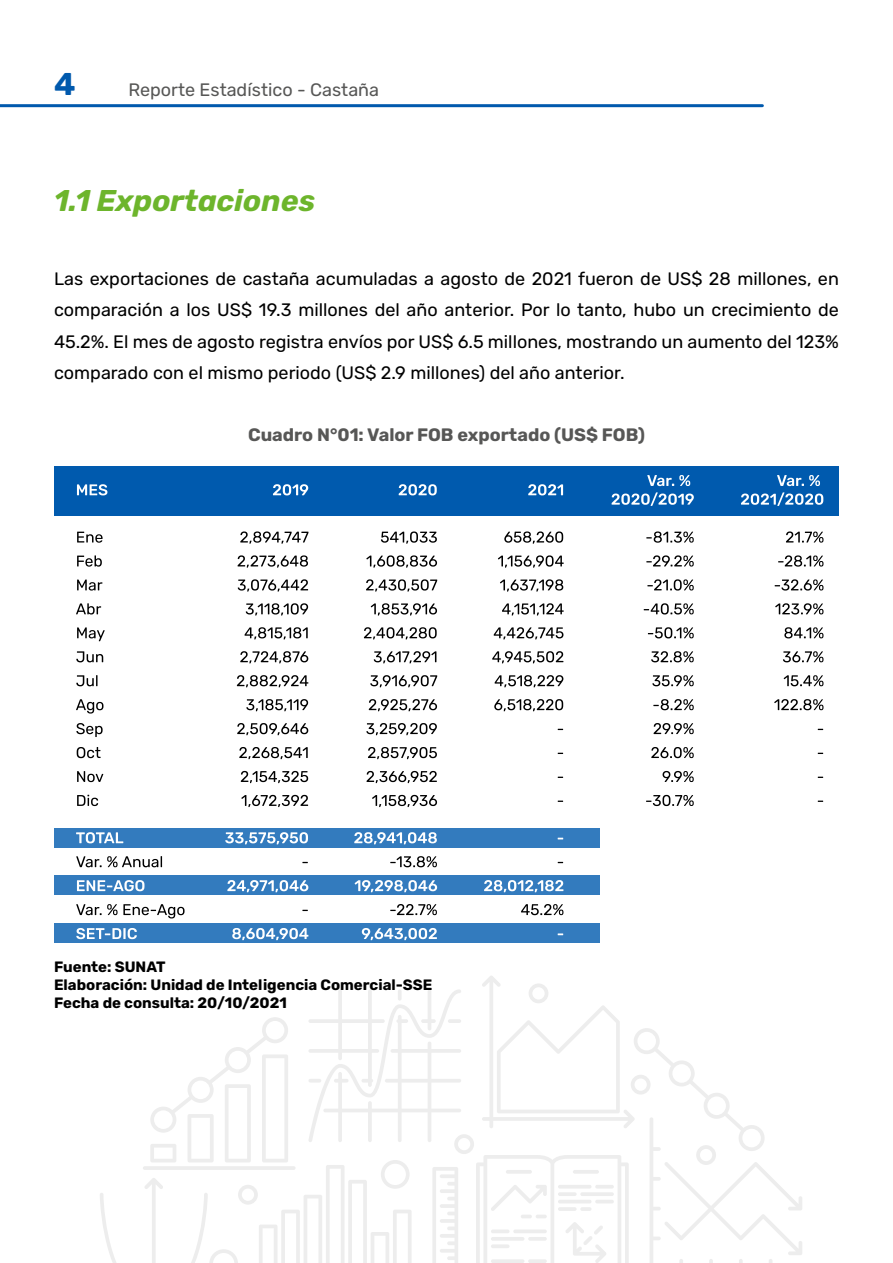
<style>
.page{position:relative;width:893px;height:1263px;background:#fff}
.page>*{position:absolute;margin:0;border:0;box-sizing:border-box;transform-origin:0 0}
.t1{font:700 31.5px "Rubik";color:#0059ad}
.t2{font:italic 700 30px "Rubik";color:#6db52c}
.t3{font:18px/31.5px "Rubik";color:#000;text-align:justify}
.t4{font:700 18px "Rubik";color:#575756}
.t5{font:18px "Rubik";color:#575756}
.t6{font:700 15px/18px "Rubik";color:#000}
</style>
<div class="page">
<hr style="left:0;top:104px;width:762px;height:3px;background:#0059ad">
<svg style="left:100px;top:976px;width:702px;height:287px"></svg>
<div style="left:54px;top:466px;width:785px;height:49px;background:#005aae"></div>
<div style="left:54px;top:828px;width:545px;height:20px;background:#337bbe"></div>
<div style="left:54px;top:875px;width:545px;height:20px;background:#337bbe"></div>
<div style="left:54px;top:923px;width:545px;height:19px;background:#337bbe"></div>
<svg style="left:77px;top:532px;width:26px;height:11px"></svg>
<svg style="left:77px;top:555px;width:25px;height:12px"></svg>
<svg style="left:77px;top:579px;width:25px;height:11px"></svg>
<svg style="left:76px;top:603px;width:25px;height:11px"></svg>
<svg style="left:77px;top:627px;width:28px;height:14px"></svg>
<svg style="left:76px;top:651px;width:27px;height:11px"></svg>
<svg style="left:76px;top:675px;width:22px;height:11px"></svg>
<svg style="left:76px;top:699px;width:27px;height:14px"></svg>
<svg style="left:76px;top:723px;width:27px;height:14px"></svg>
<svg style="left:77px;top:747px;width:24px;height:11px"></svg>
<svg style="left:77px;top:771px;width:26px;height:11px"></svg>
<svg style="left:77px;top:795px;width:21px;height:11px"></svg>
<svg style="left:76px;top:832px;width:47px;height:11px"></svg>
<svg style="left:76px;top:856px;width:86px;height:11px"></svg>
<svg style="left:77px;top:880px;width:67px;height:11px"></svg>
<svg style="left:76px;top:904px;width:109px;height:14px"></svg>
<svg style="left:76px;top:928px;width:61px;height:11px"></svg>
<svg style="left:240px;top:531px;width:68px;height:13px"></svg>
<svg style="left:238px;top:555px;width:70px;height:13px"></svg>
<svg style="left:238px;top:579px;width:70px;height:13px"></svg>
<svg style="left:246px;top:603px;width:62px;height:12px"></svg>
<svg style="left:245px;top:627px;width:63px;height:12px"></svg>
<svg style="left:240px;top:651px;width:68px;height:12px"></svg>
<svg style="left:237px;top:675px;width:71px;height:12px"></svg>
<svg style="left:246px;top:699px;width:62px;height:12px"></svg>
<svg style="left:237px;top:723px;width:71px;height:12px"></svg>
<svg style="left:239px;top:747px;width:69px;height:12px"></svg>
<svg style="left:241px;top:771px;width:67px;height:12px"></svg>
<svg style="left:241px;top:795px;width:67px;height:12px"></svg>
<svg style="left:225px;top:832px;width:83px;height:12px"></svg>
<svg style="left:227px;top:880px;width:81px;height:12px"></svg>
<svg style="left:232px;top:928px;width:76px;height:12px"></svg>
<svg style="left:381px;top:531px;width:56px;height:13px"></svg>
<svg style="left:366px;top:555px;width:71px;height:13px"></svg>
<svg style="left:366px;top:579px;width:71px;height:13px"></svg>
<svg style="left:371px;top:603px;width:66px;height:12px"></svg>
<svg style="left:364px;top:627px;width:73px;height:12px"></svg>
<svg style="left:374px;top:651px;width:62px;height:12px"></svg>
<svg style="left:370px;top:675px;width:67px;height:12px"></svg>
<svg style="left:369px;top:699px;width:68px;height:12px"></svg>
<svg style="left:366px;top:723px;width:71px;height:12px"></svg>
<svg style="left:368px;top:747px;width:69px;height:12px"></svg>
<svg style="left:367px;top:771px;width:70px;height:12px"></svg>
<svg style="left:372px;top:795px;width:65px;height:12px"></svg>
<svg style="left:354px;top:832px;width:83px;height:12px"></svg>
<svg style="left:390px;top:856px;width:47px;height:11px"></svg>
<svg style="left:355px;top:880px;width:82px;height:12px"></svg>
<svg style="left:390px;top:904px;width:47px;height:11px"></svg>
<svg style="left:362px;top:928px;width:75px;height:12px"></svg>
<svg style="left:504px;top:531px;width:59px;height:13px"></svg>
<svg style="left:498px;top:555px;width:66px;height:13px"></svg>
<svg style="left:500px;top:579px;width:63px;height:13px"></svg>
<svg style="left:502px;top:603px;width:62px;height:12px"></svg>
<svg style="left:494px;top:627px;width:69px;height:12px"></svg>
<svg style="left:492px;top:651px;width:71px;height:12px"></svg>
<svg style="left:495px;top:675px;width:68px;height:12px"></svg>
<svg style="left:494px;top:699px;width:69px;height:12px"></svg>
<svg style="left:484px;top:880px;width:79px;height:12px"></svg>
<svg style="left:521px;top:904px;width:42px;height:11px"></svg>
<svg style="left:646px;top:531px;width:48px;height:12px"></svg>
<svg style="left:646px;top:555px;width:48px;height:11px"></svg>
<svg style="left:647px;top:579px;width:47px;height:11px"></svg>
<svg style="left:644px;top:603px;width:50px;height:11px"></svg>
<svg style="left:648px;top:627px;width:46px;height:11px"></svg>
<svg style="left:651px;top:651px;width:43px;height:11px"></svg>
<svg style="left:652px;top:675px;width:42px;height:11px"></svg>
<svg style="left:653px;top:699px;width:41px;height:11px"></svg>
<svg style="left:654px;top:723px;width:40px;height:11px"></svg>
<svg style="left:651px;top:747px;width:43px;height:11px"></svg>
<svg style="left:663px;top:771px;width:31px;height:11px"></svg>
<svg style="left:646px;top:795px;width:48px;height:11px"></svg>
<svg style="left:786px;top:531px;width:37px;height:12px"></svg>
<svg style="left:778px;top:555px;width:45px;height:12px"></svg>
<svg style="left:775px;top:579px;width:48px;height:11px"></svg>
<svg style="left:775px;top:603px;width:48px;height:11px"></svg>
<svg style="left:784px;top:627px;width:39px;height:11px"></svg>
<svg style="left:783px;top:651px;width:40px;height:11px"></svg>
<svg style="left:784px;top:675px;width:39px;height:11px"></svg>
<svg style="left:774px;top:699px;width:49px;height:11px"></svg>
<svg style="left:77px;top:484px;width:30px;height:11px"></svg>
<svg style="left:273px;top:484px;width:35px;height:11px"></svg>
<svg style="left:399px;top:484px;width:38px;height:11px"></svg>
<svg style="left:528px;top:484px;width:35px;height:11px"></svg>
<svg style="left:647px;top:475px;width:43px;height:11px"></svg>
<svg style="left:612px;top:492px;width:82px;height:14px"></svg>
<svg style="left:777px;top:475px;width:43px;height:11px"></svg>
<svg style="left:741px;top:492px;width:82px;height:14px"></svg>
<h1 class="t1" style="left:54px;top:67px;width:23px">4</h1>
<p class="t5" style="left:128px;top:79px;width:252px">Reporte Estadístico - Castaña</p>
<h2 class="t2" style="left:54px;top:184px;width:263px">1.1 Exportaciones</h2>
<p class="t3" style="left:54px;top:263px;width:786px">Las exportaciones de castaña acumuladas a agosto de 2021 fueron de US$ 28 millones, en comparación a los US$ 19.3 millones del año anterior. Por lo tanto, hubo un crecimiento de 45.2%. El mes de agosto registra envíos por US$ 6.5 millones, mostrando un aumento del 123% comparado con el mismo periodo (US$ 2.9 millones) del año anterior.</p>
<p class="t4" style="left:248px;top:424px;width:398px">Cuadro N°01: Valor FOB exportado (US$ FOB)</p>
<p class="t6" style="left:54px;top:958px;width:380px">Fuente: SUNAT<br>Elaboración: Unidad de Inteligencia Comercial-SSE<br>Fecha de consulta: 20/10/2021</p>
</div>
